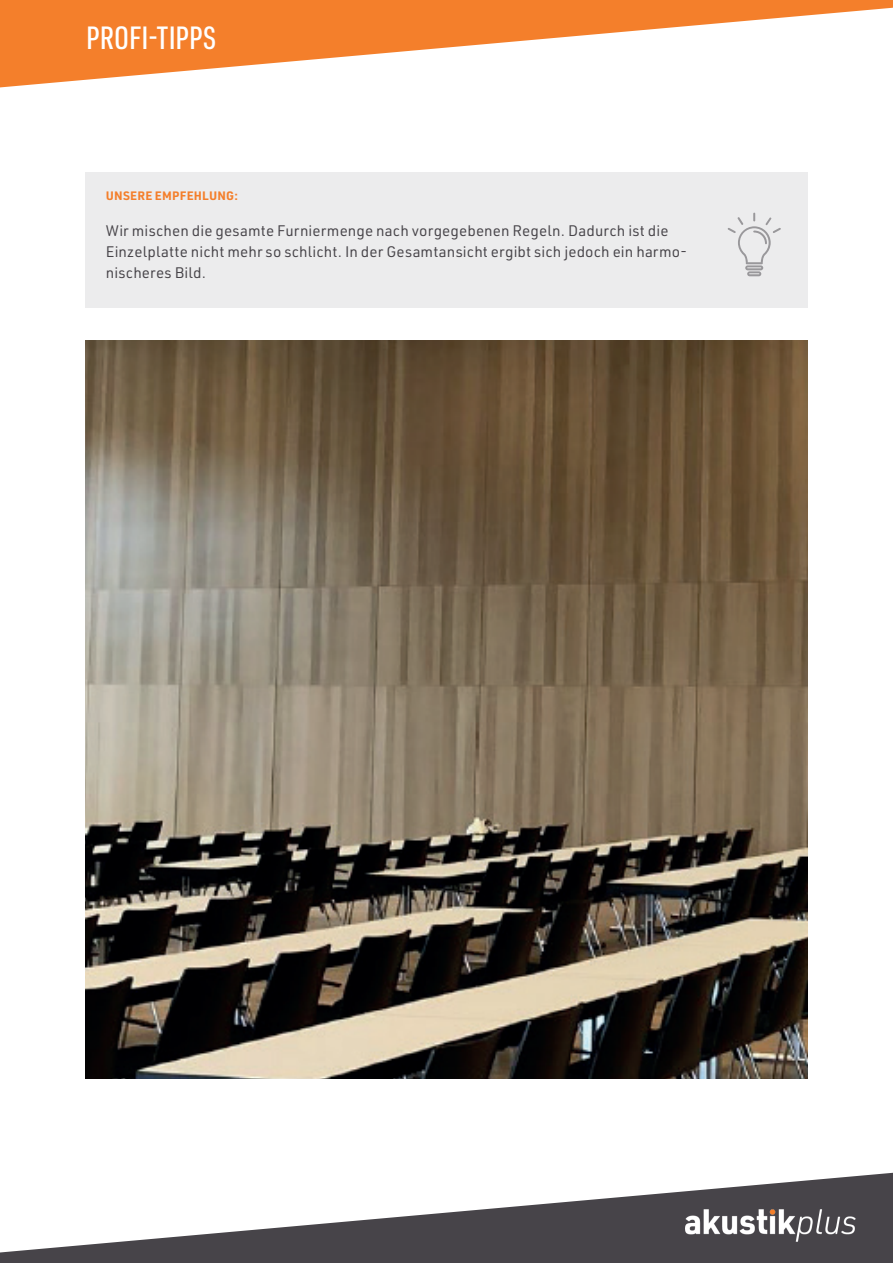
<style>
.page{position:relative;width:893px;height:1263px;background:#fff}
.page>*{position:absolute;margin:0;border:0;box-sizing:border-box;transform-origin:0 0}
.t1{font:500 31.5px "URWDIN Cond";letter-spacing:.005em;color:#fff}
.t2{font:15px/21px "URWDIN";letter-spacing:.01em;color:#474449}
.t3{font:700 12px "URWDIN";letter-spacing:.02em;color:#f47f2b}
</style>
<div class="page">
<img style="left:85px;top:340px;width:723px;height:738px">
<svg style="left:0;top:1173px;width:893px;height:90px;fill:#474449"></svg>
<svg style="left:0;top:0;width:893px;height:87px;fill:#f47f2b"></svg>
<img style="left:686px;top:1209px;width:169px;height:33px">
<div style="left:85px;top:172px;width:722px;height:136px;background:#ececed"></div>
<svg style="left:727px;top:213px;width:54px;height:63px"></svg>
<h1 class="t1" style="left:86px;top:17px;width:132px">PROFI-TIPPS</h1>
<p class="t3" style="left:106px;top:188px;width:134px">UNSERE EMPFEHLUNG:</p>
<p class="t2" style="left:106px;top:220px;width:583px">Wir mischen die gesamte Furniermenge nach vorgegebenen Regeln. Dadurch ist die<br>Einzelplatte nicht mehr so schlicht. In der Gesamtansicht ergibt sich jedoch ein harmo&shy;nischeres Bild.</p>
</div>
